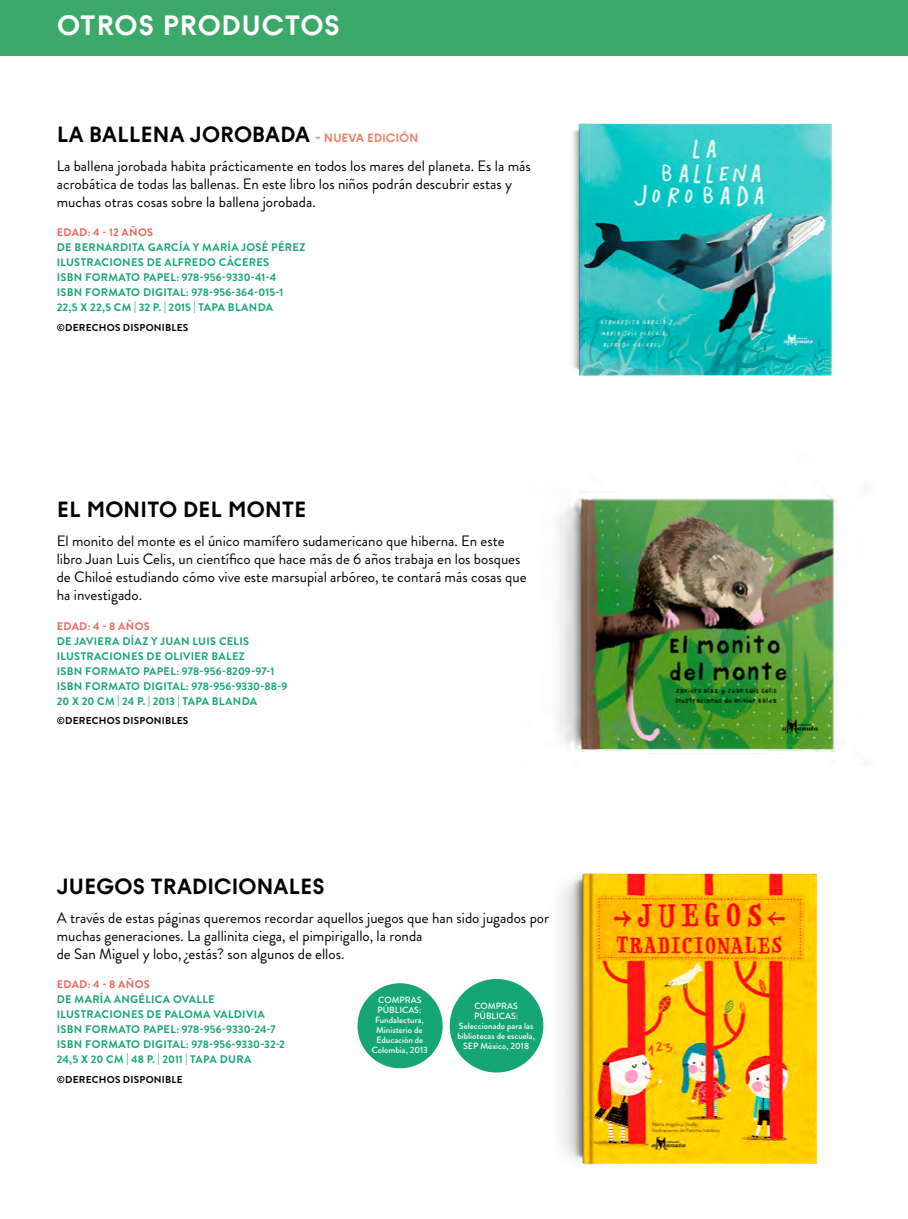
<style>
.page{position:relative;width:908px;height:1219px;background:#fff}
.page>*{position:absolute;margin:0;border:0;box-sizing:border-box;transform-origin:0 0}
.t1{font:700 28px "Funkis A Inktraps";color:#fff}
.t2{font:700 22px "Funkis A Inktraps";letter-spacing:-.02em;color:#000}
.t3{font:15px/18px "Brandon Grotesque";color:#000}
.t4{font:700 11px/15px "Brandon Grotesque";letter-spacing:.025em;color:#16a574}
.t5{font:700 11px "Brandon Grotesque";letter-spacing:.03em;color:#eb665f}
.t6{font:700 10px "Brandon Grotesque";letter-spacing:.02em;color:#000}
.t7{font:500 9px/10px "Brandon Grotesque";color:#fff;text-align:center}
.s1{font-size:12px;color:#ee8065}
</style>
<div class="page">
<img style="left:504px;top:873px;width:314px;height:292px">
<img style="left:572px;top:123px;width:260px;height:222px">
<img style="left:558px;top:345px;width:280px;height:409px">
<div style="left:357px;top:983px;width:85px;height:85px;background:#16a574;border-radius:50%"></div>
<div style="left:449px;top:979px;width:94px;height:93px;background:#16a574;border-radius:50%"></div>
<div style="left:0;top:0;width:907px;height:56px;background:#3ca96b"></div>
<h1 class="t1" style="left:57px;top:8px;width:285px">OTROS PRODUCTOS</h1>
<h2 class="t2" style="left:57px;top:121px;width:363px">LA BALLENA JOROBADA <span class="s1">- NUEVA EDICIÓN</span></h2>
<p class="t3" style="left:57px;top:157px;width:475px">La ballena jorobada habita prácticamente en todos los mares del planeta. Es la más acrobática de todas las ballenas. En este libro los niños podrán descubrir estas y muchas otras cosas sobre la ballena jorobada.</p>
<p class="t5" style="left:57px;top:225px;width:98px">EDAD: 4 - 12 AÑOS</p>
<p class="t4" style="left:57px;top:240px;width:250px">DE BERNARDITA GARCÍA Y MARÍA JOSÉ PÉREZ ILUSTRACIONES DE ALFREDO CÁCERES<br>ISBN FORMATO PAPEL: 978-956-9330-41-4<br>ISBN FORMATO DIGITAL: 978-956-364-015-1<br>22,5 X 22,5 CM | 32 P. | 2015 | TAPA BLANDA</p>
<p class="t6" style="left:57px;top:320px;width:133px">© DERECHOS DISPONIBLES</p>
<h2 class="t2" style="left:57px;top:496px;width:252px">EL MONITO DEL MONTE</h2>
<p class="t3" style="left:57px;top:532px;width:471px">El monito del monte es el único mamífero sudamericano que hiberna. En este libro Juan Luis Celis, un científico que hace más de 6 años trabaja en los bosques de Chiloé estudiando cómo vive este marsupial arbóreo, te contará más cosas que ha investigado.</p>
<p class="t5" style="left:57px;top:618px;width:94px">EDAD: 4 - 8 AÑOS</p>
<p class="t4" style="left:57px;top:633px;width:232px">DE JAVIERA DÍAZ Y JUAN LUIS CELIS ILUSTRACIONES DE OLIVIER BALEZ<br>ISBN FORMATO PAPEL: 978-956-8209-97-1<br>ISBN FORMATO DIGITAL: 978-956-9330-88-9<br>20 X 20 CM | 24 P. | 2013 | TAPA BLANDA</p>
<p class="t6" style="left:57px;top:714px;width:133px">© DERECHOS DISPONIBLES</p>
<h2 class="t2" style="left:57px;top:873px;width:270px">JUEGOS TRADICIONALES</h2>
<p class="t3" style="left:57px;top:909px;width:493px">A través de estas páginas queremos recordar aquellos juegos que han sido jugados por muchas generaciones. La gallinita ciega, el pimpirigallo, la ronda<br>de San Miguel y lobo, ¿estás? son algunos de ellos.</p>
<p class="t5" style="left:57px;top:976px;width:94px">EDAD: 4 - 8 AÑOS</p>
<p class="t4" style="left:57px;top:992px;width:229px">DE MARÍA ANGÉLICA OVALLE ILUSTRACIONES DE PALOMA VALDIVIA ISBN FORMATO PAPEL: 978-956-9330-24-7<br>ISBN FORMATO DIGITAL: 978-956-9330-32-2<br>24,5 X 20 CM | 48 P. | 2011 | TAPA DURA</p>
<p class="t6" style="left:57px;top:1072px;width:127px">© DERECHOS DISPONIBLE</p>
<p class="t7" style="left:371px;top:995px;width:58px">COMPRAS<br>PÚBLICAS:<br>Fundalectura,<br>Ministerio de<br>Educación de<br>Colombia, 2013</p>
<p class="t7" style="left:457px;top:1001px;width:79px">COMPRAS<br>PÚBLICAS:<br>Seleccionado para las bibliotecas de escuela,<br>SEP México, 2018</p>
</div>
